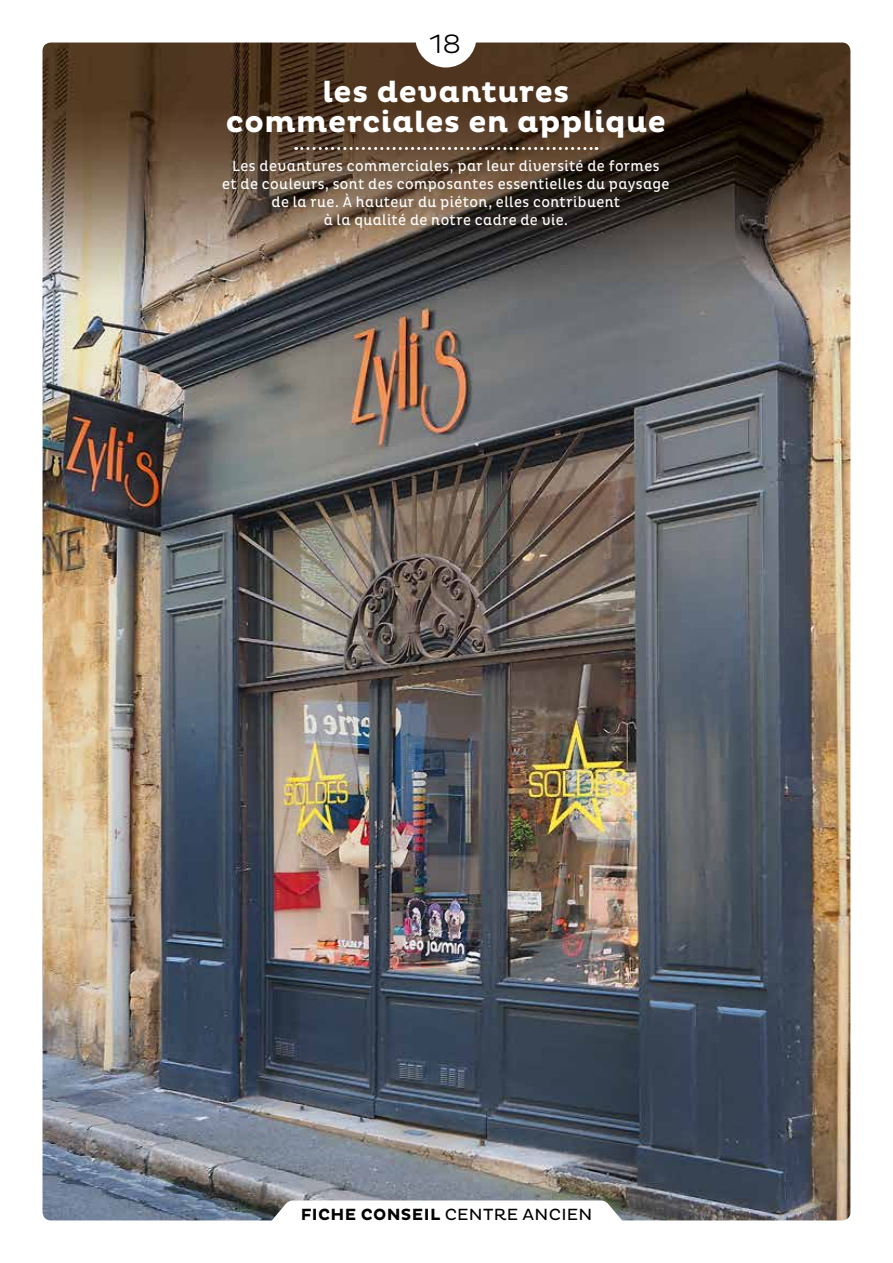
<style>
.page{position:relative;width:893px;height:1263px;background:#fff}
.page>*{position:absolute;margin:0;border:0;box-sizing:border-box;transform-origin:0 0}
.TITRE_fiche_recto{font:700 30px/30px "Pluto";letter-spacing:.015em;color:#fff;text-align:center}
.numéro_fiche{font:300 27px "Pluto";color:#000}
.Titre_fiche_conseil{font:700 16.5px "Pluto";letter-spacing:.02em;color:#000}
.Text_accroche_recto{font:condensed 15px/18px "Pluto";letter-spacing:.025em;color:#fff;text-align:center}
.s1{font-weight:400}
</style>
<div class="page">
<img style="left:43px;top:43px;width:807px;height:1177px">
<div style="left:415px;top:6px;width:61px;height:62px;background:#fff;border-radius:50%"></div>
<svg style="left:296px;top:147px;width:301px;height:3px"></svg>
<svg style="left:270px;top:1200px;width:354px;height:21px"></svg>
<p class="numéro_fiche" style="left:429px;top:28px;width:33px">18</p>
<p class="TITRE_fiche_recto" style="left:226px;top:78px;width:441px">les devantures commerciales en applique</p>
<p class="Text_accroche_recto" style="left:222px;top:157px;width:449px">Les devantures commerciales, par leur diversité de formes<br>et de couleurs, sont des composantes essentielles du paysage de la rue. À hauteur du piéton, elles contribuent<br>à la qualité de notre cadre de vie.</p>
<p class="Titre_fiche_conseil" style="left:301px;top:1205px;width:293px">FICHE CONSEIL <span class="s1">CENTRE ANCIEN</span></p>
</div>
